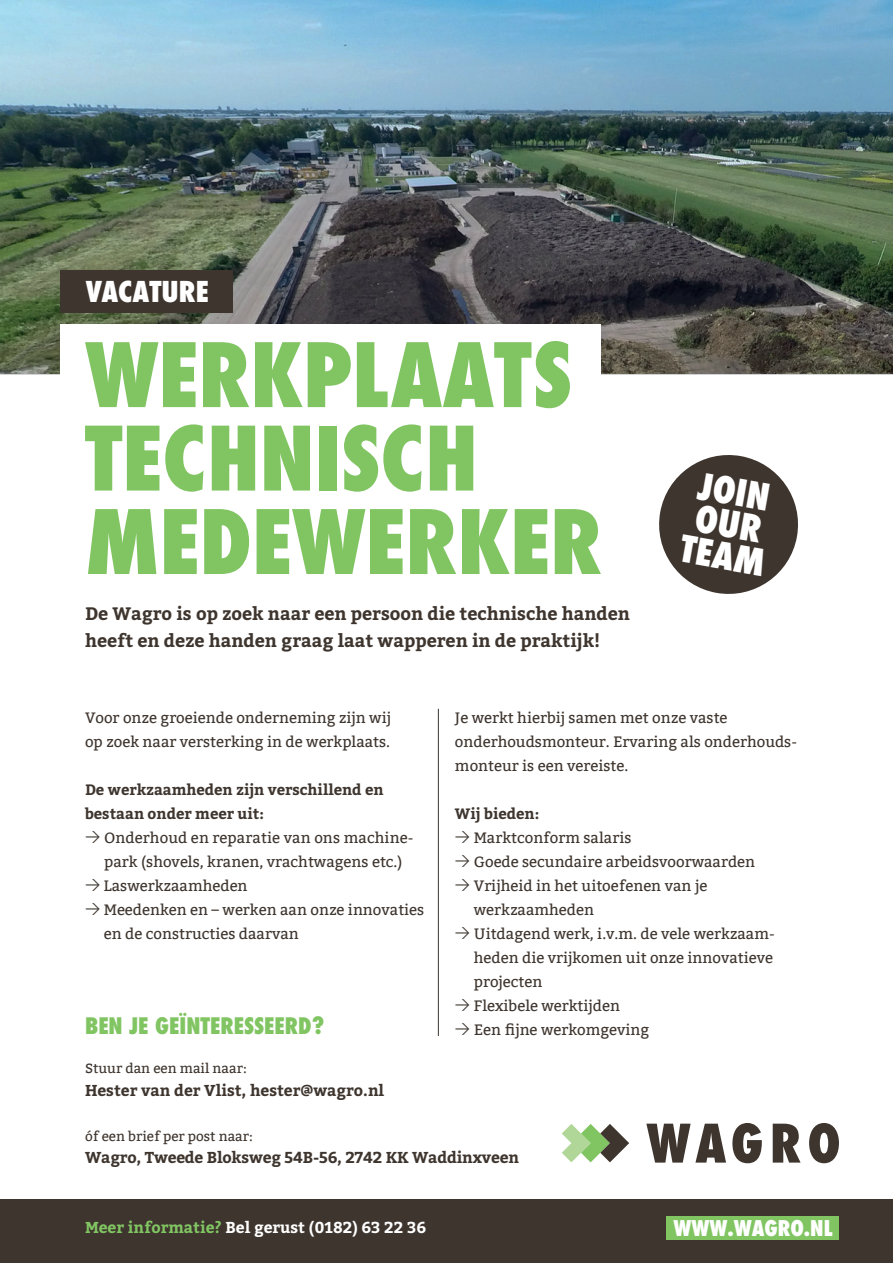
<style>
.page{position:relative;width:893px;height:1263px;background:#fff}
.page>*{position:absolute;margin:0;border:0;box-sizing:border-box;transform-origin:0 0}
.t1{font:800 condensed 86.1px/83.4px "Futura";color:#81c563}
.t2{font:800 condensed 36px/32.4px "Futura";color:#fff}
.t3{font:800 condensed 28.05px "Futura";color:#fff}
.t4{font:800 condensed 22.2px "Futura";color:#81c563}
.t5{font:800 condensed 21.15px "Futura";color:#fff}
.t6{font:700 18px/27px "Bitter";color:#3e352e}
.t7{font:700 15.75px "Bitter";letter-spacing:-.01em;color:#3e352e}
.t8{font:700 15.75px "Bitter";color:#fff}
.t9{font:15px/24px "Bitter";color:#3e352e}
.t10{font:700 15px "Bitter";color:#3e352e}
.t11{font:13.5px "Bitter";color:#3e352e}
.s1{font-family:"DIN"}
.s2{color:#81c563}
</style>
<div class="page">
<img style="left:0;top:0;width:893px;height:373px">
<svg style="left:562px;top:1124px;width:67px;height:38px"></svg>
<svg style="left:646px;top:1124px;width:80px;height:38px"></svg>
<svg style="left:732px;top:1123px;width:30px;height:40px"></svg>
<svg style="left:773px;top:1124px;width:28px;height:38px"></svg>
<svg style="left:809px;top:1123px;width:30px;height:40px"></svg>
<div style="left:0;top:1199px;width:893px;height:64px;background:#3e352e"></div>
<div style="left:666px;top:1216px;width:173px;height:24px;background:#81c563"></div>
<div style="left:60px;top:324px;width:541px;height:100px;background:#fff"></div>
<hr style="left:438px;top:709px;width:1px;height:327px;background:#3e352e">
<svg style="left:659px;top:455px;width:139px;height:139px"></svg>
<div style="left:60px;top:270px;width:173px;height:42px;background:#3e352e"></div>
<h3 class="t3" style="left:86px;top:272px;width:124px">VACATURE</h3>
<h1 class="t1" style="left:85px;top:334px;width:519px">WERKPLAATS<br>TECHNISCH<br>MEDEWERKER</h1>
<p class="t6" style="left:85px;top:600px;width:546px">De Wagro is op zoek naar een persoon die technische handen heeft en deze handen graag laat wapperen in de praktijk!</p>
<h2 class="t2" style="left:695px;top:469px;width:87px;rotate:10deg">JOIN<br>OUR<br>TEAM</h2>
<p class="t9" style="left:85px;top:706px;width:308px">Voor onze groeiende onderneming zijn wij op zoek naar versterking in de werkplaats.</p>
<p class="t10" style="left:85px;top:780px;width:300px">De werkzaamheden zijn verschillend en</p>
<p class="t10" style="left:85px;top:804px;width:180px">bestaan onder meer uit:</p>
<p class="t9" style="left:85px;top:826px;width:330px"><span class="s1">&gt;</span> Onderhoud en reparatie van ons machine-</p>
<p class="t9" style="left:104px;top:850px;width:300px">park (shovels, kranen, vrachtwagens etc.)</p>
<p class="t9" style="left:85px;top:874px;width:164px"><span class="s1">&gt;</span> Laswerkzaamheden</p>
<p class="t9" style="left:85px;top:898px;width:341px"><span class="s1">&gt;</span> Meedenken en – werken aan onze innovaties</p>
<p class="t9" style="left:104px;top:922px;width:196px">en de constructies daarvan</p>
<p class="t9" style="left:455px;top:706px;width:343px">Je werkt hierbij samen met onze vaste onderhoudsmonteur. Ervaring als onderhouds&shy;monteur is een vereiste.</p>
<p class="t10" style="left:455px;top:804px;width:86px">Wij bieden:</p>
<p class="t9" style="left:455px;top:826px;width:178px"><span class="s1">&gt;</span> Marktconform salaris</p>
<p class="t9" style="left:455px;top:850px;width:302px"><span class="s1">&gt;</span> Goede secundaire arbeidsvoorwaarden</p>
<p class="t9" style="left:455px;top:874px;width:254px"><span class="s1">&gt;</span> Vrijheid in het uitoefenen van je</p>
<p class="t9" style="left:474px;top:898px;width:122px">werkzaamheden</p>
<p class="t9" style="left:455px;top:922px;width:321px"><span class="s1">&gt;</span> Uitdagend werk, i.v.m. de vele werkzaam-</p>
<p class="t9" style="left:474px;top:946px;width:301px">heden die vrijkomen uit onze innovatieve</p>
<p class="t9" style="left:474px;top:970px;width:70px">projecten</p>
<p class="t9" style="left:455px;top:994px;width:167px"><span class="s1">&gt;</span> Flexibele werktijden</p>
<p class="t9" style="left:455px;top:1018px;width:196px"><span class="s1">&gt;</span> Een fijne werkomgeving</p>
<h3 class="t4" style="left:85px;top:1011px;width:241px">BEN JE GEÏNTERESSEERD?</h3>
<p class="t11" style="left:85px;top:1061px;width:163px">Stuur dan een mail naar:</p>
<p class="t7" style="left:85px;top:1081px;width:301px">Hester van der Vlist, hester@wagro.nl</p>
<p class="t11" style="left:85px;top:1128px;width:169px">óf een brief per post naar:</p>
<p class="t7" style="left:85px;top:1148px;width:435px">Wagro, Tweede Bloksweg 54B-56, 2742 KK Waddinxveen</p>
<p class="t8" style="left:85px;top:1217px;width:343px"><span class="s2">Meer informatie?</span> Bel gerust (0182) 63 22 36</p>
<h3 class="t5" style="left:673px;top:1214px;width:160px">WWW.WAGRO.NL</h3>
</div>
